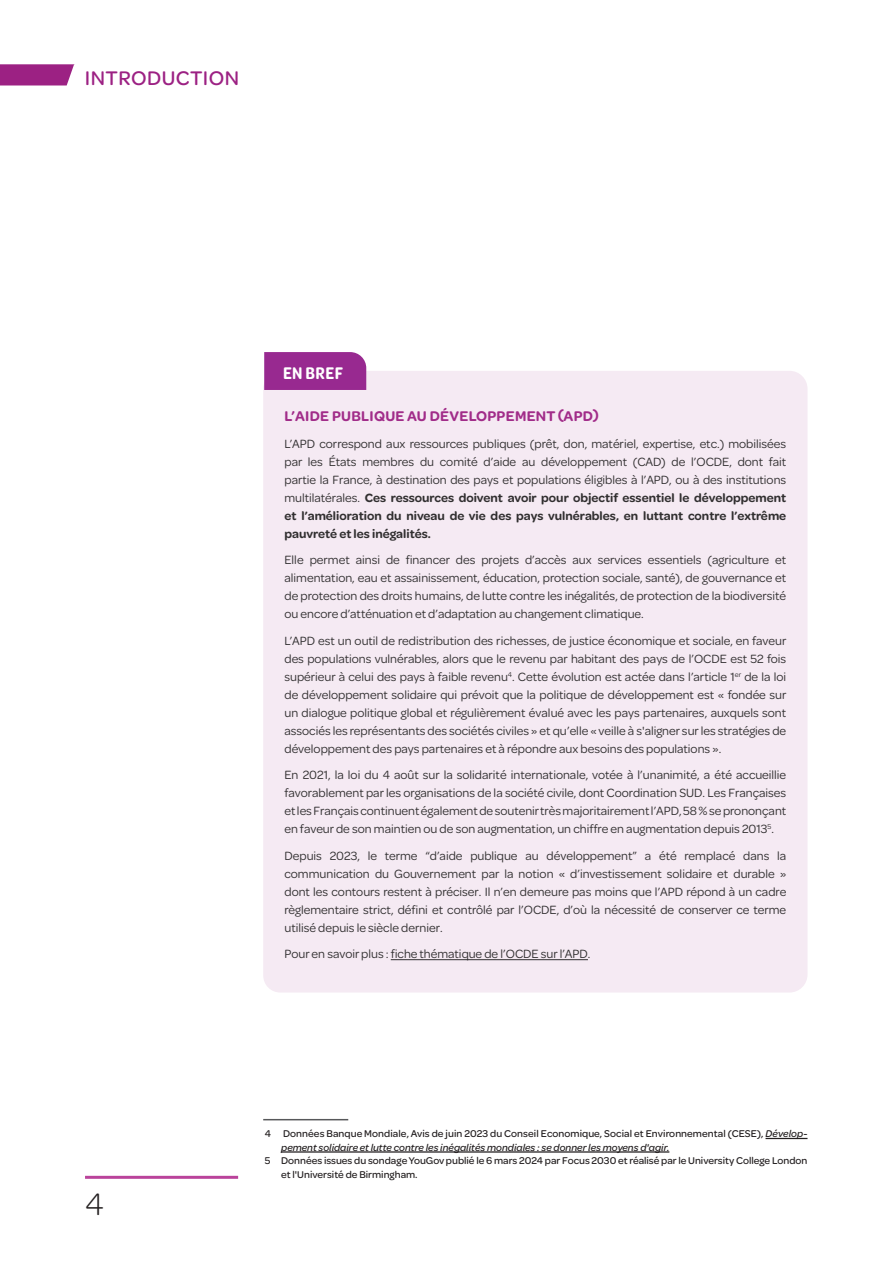
<style>
.page{position:relative;width:893px;height:1263px;background:#fff}
.page>*{position:absolute;margin:0;border:0;box-sizing:border-box;transform-origin:0 0}
.t1{font:300 33px "Omnes";color:#231f20}
.t2{font:500 21px "Omnes";letter-spacing:.02em;color:#9c2183}
.Titre_EN_BREF{font:600 18px "Omnes Cond";letter-spacing:.02em;color:#fff}
.Titre_encadre{font:600 15px "Omnes";letter-spacing:.02em;color:#a12c89}
.Texte_encadré{font:12.75px/18px "Omnes";color:#312f30;text-align:justify}
.Note_de_bas_de_page{font:500 10.5px/13.5px "Omnes";color:#231f20}
.s1{font-weight:600}
.s2{font-style:italic}
</style>
<div class="page">
<hr style="left:85px;top:1176px;width:153px;height:3px;background:#ba439b">
<svg style="left:0;top:64px;width:75px;height:21px;background:#a3318c"></svg>
<div style="left:263px;top:371px;width:544px;height:621px;background:#f5eaf3;border-radius:18px"></div>
<hr style="left:391px;top:959px;width:197px;height:1px;background:#312f30">
<div style="left:264px;top:352px;width:102px;height:38px;background:#982990"></div>
<hr style="left:263px;top:1119px;width:85px;height:1px;background:#57585a">
<hr style="left:765px;top:1138px;width:42px;height:1px;background:#231f20">
<hr style="left:281px;top:1151px;width:388px;height:1px;background:#231f20">
<h2 class="t2" style="left:85px;top:64px;width:156px">INTRODUCTION</h2>
<h1 class="t1" style="left:85px;top:1182px;width:20px">4</h1>
<p class="Titre_EN_BREF" style="left:283px;top:361px;width:61px">EN BREF</p>
<p class="Titre_encadre" style="left:285px;top:406px;width:316px">L’AIDE PUBLIQUE AU DÉVELOPPEMENT (APD)</p>
<p class="Texte_encadré" style="left:284px;top:434px;width:503px">L’APD correspond aux ressources publiques (prêt, don, matériel, expertise, etc.) mobilisées par les États membres du comité d’aide au développement (CAD) de l’OCDE, dont fait partie la France, à destination des pays et populations éligibles à l’APD, ou à des institutions multilatérales. <span class="s1">Ces ressources doivent avoir pour objectif essentiel le développement et l’amélioration du niveau de vie des pays vulnérables, en luttant contre l’extrême pauvreté et les inégalités.</span></p>
<p class="Texte_encadré" style="left:284px;top:550px;width:503px">Elle permet ainsi de financer des projets d’accès aux services essentiels (agriculture et alimentation, eau et assainissement, éducation, protection sociale, santé), de gouvernance et de protection des droits humains, de lutte contre les inégalités, de protection de la biodiversité ou encore d’atténuation et d’adaptation au changement climatique.</p>
<p class="Texte_encadré" style="left:284px;top:631px;width:504px">L’APD est un outil de redistribution des richesses, de justice économique et sociale, en faveur des populations vulnérables, alors que le revenu par habitant des pays de l’OCDE est 52 fois supérieur à celui des pays à faible revenu<sup>4</sup>. Cette évolution est actée dans l’article 1<sup>er</sup> de la loi de développement solidaire qui prévoit que la politique de développement est « fondée sur un dialogue politique global et régulièrement évalué avec les pays partenaires, auxquels sont associés les représentants des sociétés civiles » et qu’elle « veille à s'aligner sur les stratégies de développement des pays partenaires et à répondre aux besoins des populations ».</p>
<p class="Texte_encadré" style="left:284px;top:765px;width:503px">En 2021, la loi du 4 août sur la solidarité internationale, votée à l’unanimité, a été accueillie favorablement par les organisations de la société civile, dont Coordination SUD. Les Françaises et les Français continuent également de soutenir très majoritairement l’APD, 58 % se prononçant en faveur de son maintien ou de son augmentation, un chiffre en augmentation depuis 2013<sup>5</sup>.</p>
<p class="Texte_encadré" style="left:284px;top:846px;width:503px">Depuis 2023, le terme “d’aide publique au développement” a été remplacé dans la communication du Gouvernement par la notion « d’investissement solidaire et durable » dont les contours restent à préciser. Il n’en demeure pas moins que l’APD répond à un cadre règlementaire strict, défini et contrôlé par l’OCDE, d’où la nécessité de conserver ce terme utilisé depuis le siècle dernier.</p>
<p class="Texte_encadré" style="left:284px;top:944px;width:308px">Pour en savoir plus : fiche thématique de l’OCDE sur l’APD.</p>
<p class="Note_de_bas_de_page" style="left:281px;top:1126px;width:528px;text-indent:-16px">4 Données Banque Mondiale, Avis de juin 2023 du Conseil Economique, Social et Environnemental (CESE), <span class="s2">Dévelop&shy;pement solidaire et lutte contre les inégalités mondiales : se donner les moyens d'agir.</span></p>
<p class="Note_de_bas_de_page" style="left:281px;top:1153px;width:528px;text-indent:-16px">5 Données issues du sondage YouGov publié le 6 mars 2024 par Focus 2030 et réalisé par le University College London et l'Université de Birmingham.</p>
</div>
